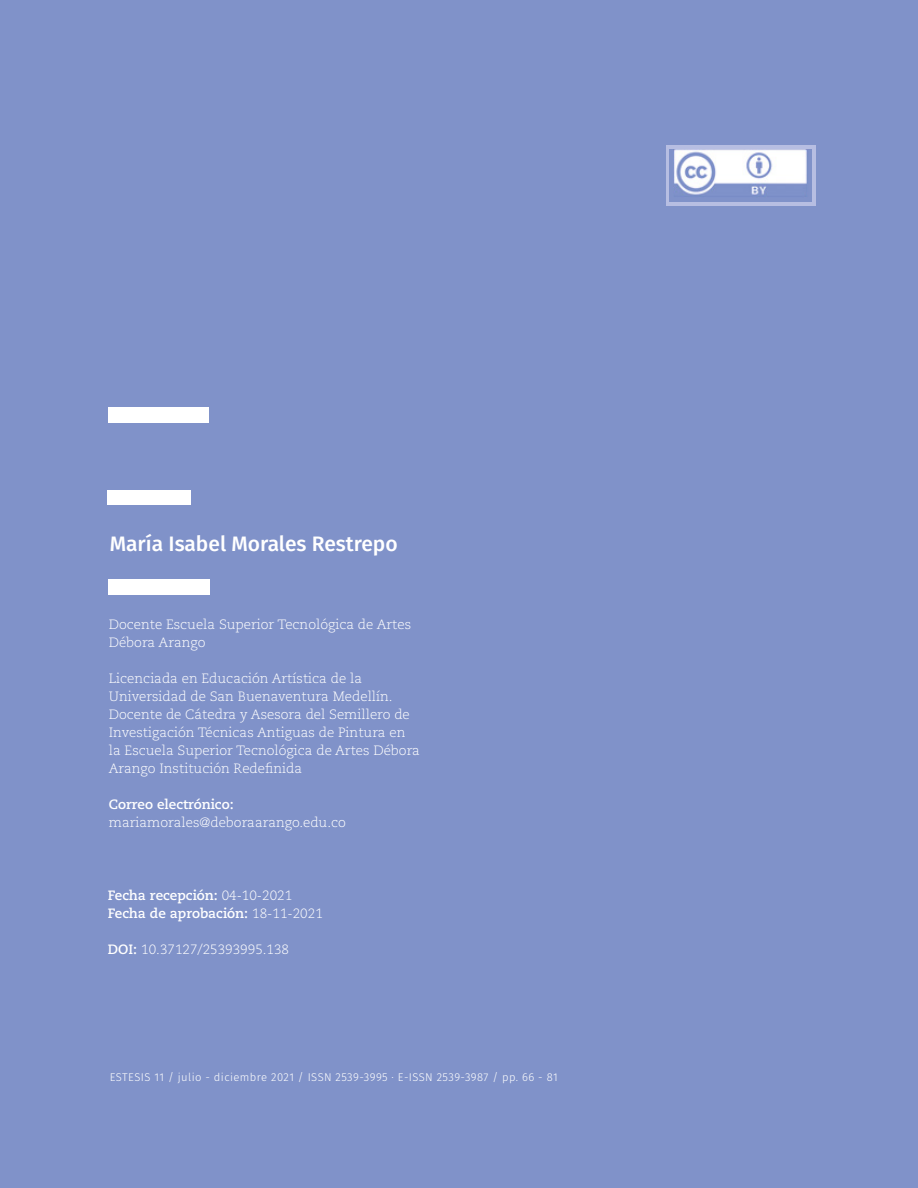
<style>
.page{position:relative;width:918px;height:1188px;background:#8092c9}
.page>*{position:absolute;margin:0;border:0;box-sizing:border-box;transform-origin:0 0}
.t1{font:500 21px "Fira Sans";color:#fff}
.t2{font:300 13.5px/18px "Caecilia LT Std";color:#fff}
.t3{font:700 13.5px/18px "Caecilia LT Std";color:#fff}
.t4{font:300 11.25px "Fira Sans";letter-spacing:.035em;color:#fff}
.s1{font-weight:300}
.s2{font-weight:700}
</style>
<div class="page">
<div style="left:108px;top:579px;width:101px;height:16px;background:#fff"></div>
<div style="left:108px;top:407px;width:100px;height:15px;background:#fff"></div>
<div style="left:108px;top:490px;width:83px;height:15px;background:#fff"></div>
<div style="left:666px;top:146px;width:150px;height:60px;background:#b7bee2"></div>
<div style="left:670px;top:149px;width:142px;height:53px;background:#8092c9"></div>
<img style="left:674px;top:149px;width:133px;height:48px">
<h1 class="t1" style="left:110px;top:526px;width:289px">María Isabel Morales Restrepo</h1>
<p class="t2" style="left:109px;top:616px;width:304px">Docente Escuela Superior Tecnológica de Artes<br>Débora Arango</p>
<p class="t2" style="left:109px;top:670px;width:313px">Licenciada en Educación Artística de la Universidad de San Buenaventura Medellín.<br>Docente de Cátedra y Asesora del Semillero de Investigación Técnicas Antiguas de Pintura en la Escuela Superior Tecnológica de Artes Débora Arango Institución Redefinida</p>
<p class="t3" style="left:109px;top:796px;width:126px">Correo electrónico:</p>
<p class="t2" style="left:109px;top:814px;width:239px">mariamorales@deboraarango.edu.co</p>
<p class="t3" style="left:108px;top:886px;width:217px">Fecha recepción: <span class="s1">04-10-2021<br></span>Fecha de aprobación: <span class="s1">18-11-2021</span></p>
<p class="t2" style="left:108px;top:940px;width:183px"><span class="s2">DOI:</span> 10.37127/25393995.138</p>
<p class="t4" style="left:110px;top:1069px;width:449px">ESTESIS 11 / julio - diciembre 2021 / ISSN 2539-3995 · E-ISSN 2539-3987 / pp. 66 - 81</p>
</div>
